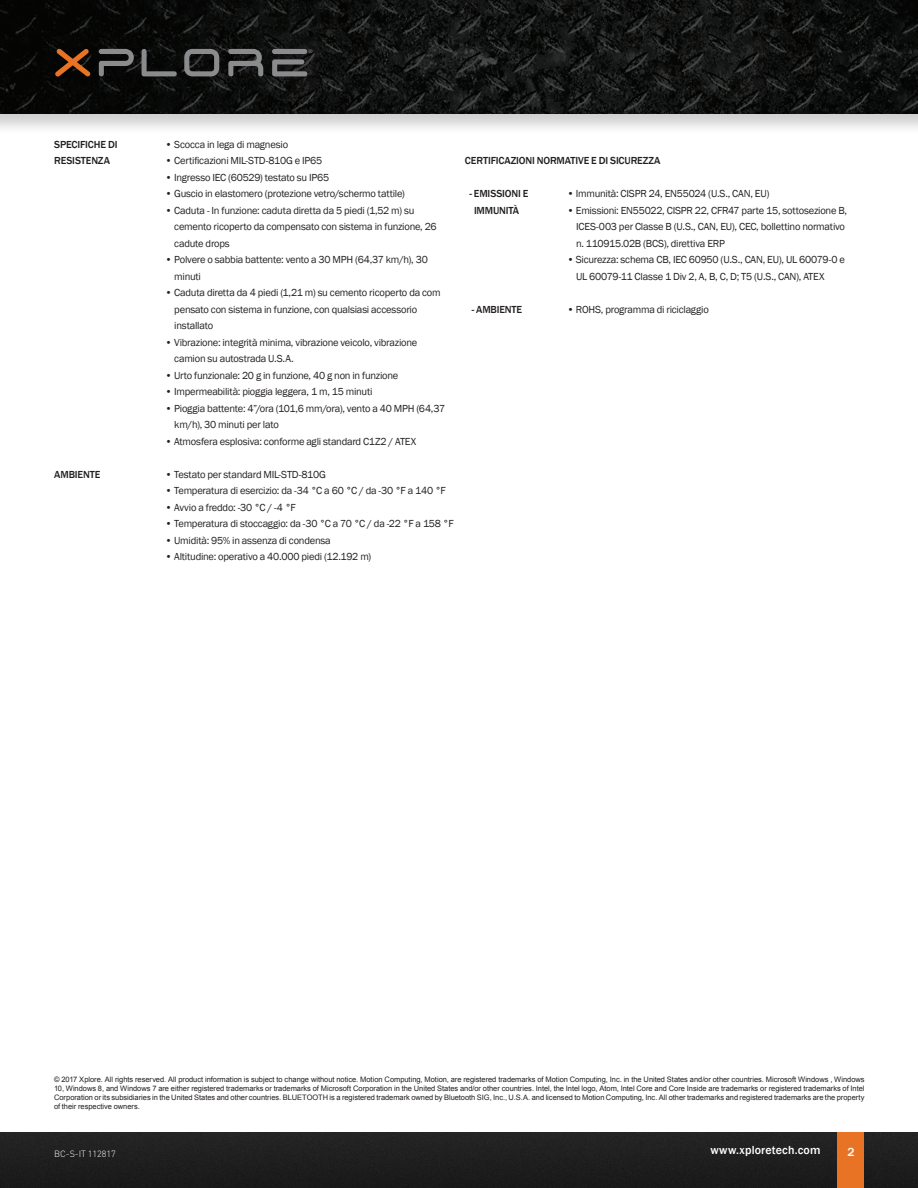
<style>
.page{position:relative;width:918px;height:1188px;background:#fff}
.page>*{position:absolute;margin:0;border:0;box-sizing:border-box;transform-origin:0 0}
.t1{font:500 12px "Franklin Gothic";letter-spacing:.015em;color:#fff}
.t2{font:10.5px/16.5px "Franklin Gothic";letter-spacing:-.02em;color:#231f20}
.t3{font:500 10.5px/16.5px "Franklin Gothic";letter-spacing:-.015em;color:#231f20}
.t4{font:300 9px "DIN";color:#fff}
.t5{font:7.5px/9px "Arial";letter-spacing:-.005em;color:#231f20;text-align:justify}
.t6{font:5.25px "Arial";color:#8b8a8d}
</style>
<div class="page">
<div style="left:0;top:1133px;width:918px;height:55px;background:#1e1f1e"></div>
<div style="left:837px;top:1133px;width:27px;height:55px;background:#e97324"></div>
<div style="left:0;top:0;width:918px;height:135px;background:#231f20;opacity:.21"></div>
<img style="left:0;top:0;width:918px;height:114px">
<svg style="left:184px;top:49px;width:35px;height:27px"></svg>
<svg style="left:99px;top:49px;width:35px;height:27px"></svg>
<svg style="left:142px;top:49px;width:35px;height:27px"></svg>
<svg style="left:55px;top:49px;width:35px;height:28px"></svg>
<svg style="left:228px;top:49px;width:35px;height:27px"></svg>
<svg style="left:272px;top:49px;width:35px;height:27px"></svg>
<p class="t3" style="left:54px;top:136px;width:65px">SPECIFICHE DI<br>RESISTENZA</p>
<p class="t3" style="left:54px;top:466px;width:48px">AMBIENTE</p>
<p class="t6" style="left:309px;top:47px;width:5px">®</p>
<p class="t2" style="left:165px;top:136px;width:124px">• Scocca in lega di magnesio</p>
<p class="t2" style="left:165px;top:153px;width:159px">• Certificazioni MIL-STD-810G e IP65</p>
<p class="t2" style="left:165px;top:169px;width:166px">• Ingresso IEC (60529) testato su IP65</p>
<p class="t2" style="left:165px;top:186px;width:241px">• Guscio in elastomero (protezione vetro/schermo tattile)</p>
<p class="t2" style="left:174px;top:202px;width:264px;text-indent:-9px">• Caduta - In funzione: caduta diretta da 5 piedi (1,52 m) su cemento ricoperto da compensato con sistema in funzione, 26 cadute drops</p>
<p class="t2" style="left:174px;top:252px;width:255px;text-indent:-9px">• Polvere o sabbia battente: vento a 30 MPH (64,37 km/h), 30 minuti</p>
<p class="t2" style="left:174px;top:285px;width:268px;text-indent:-9px">• Caduta diretta da 4 piedi (1,21 m) su cemento ricoperto da com pensato con sistema in funzione, con qualsiasi accessorio installato</p>
<p class="t2" style="left:174px;top:334px;width:245px;text-indent:-9px">• Vibrazione: integrità minima, vibrazione veicolo, vibrazione camion su autostrada U.S.A.</p>
<p class="t2" style="left:165px;top:367px;width:235px">• Urto funzionale: 20 g in funzione, 40 g non in funzione</p>
<p class="t2" style="left:165px;top:384px;width:209px">• Impermeabilità: pioggia leggera, 1 m, 15 minuti</p>
<p class="t2" style="left:174px;top:400px;width:272px;text-indent:-9px">• Pioggia battente: 4”/ora (101,6 mm/ora), vento a 40 MPH (64,37 km/h), 30 minuti per lato</p>
<p class="t2" style="left:165px;top:433px;width:252px">• Atmosfera esplosiva: conforme agli standard C1Z2 / ATEX</p>
<p class="t2" style="left:165px;top:466px;width:162px">• Testato per standard MIL-STD-810G</p>
<p class="t2" style="left:165px;top:483px;width:282px">• Temperatura di esercizio: da -34 °C a 60 °C / da -30 °F a 140 °F</p>
<p class="t2" style="left:165px;top:499px;width:132px">• Avvio a freddo: -30 °C / -4 °F</p>
<p class="t2" style="left:165px;top:516px;width:290px">• Temperatura di stoccaggio: da -30 °C a 70 °C / da -22 °F a 158 °F</p>
<p class="t2" style="left:165px;top:532px;width:167px">• Umidità: 95% in assenza di condensa</p>
<p class="t2" style="left:165px;top:549px;width:208px">• Altitudine: operativo a 40.000 piedi (12.192 m)</p>
<p class="t3" style="left:465px;top:153px;width:197px">CERTIFICAZIONI NORMATIVE E DI SICUREZZA</p>
<p class="t3" style="left:470px;top:186px;width:60px;text-align:center">- EMISSIONI E<br>IMMUNITÀ</p>
<p class="t2" style="left:567px;top:186px;width:204px">• Immunità: CISPR 24, EN55024 (U.S., CAN, EU)</p>
<p class="t2" style="left:576px;top:202px;width:273px;text-indent:-9px">• Emissioni: EN55022, CISPR 22, CFR47 parte 15, sottosezione B,<br>ICES-003 per Classe B (U.S., CAN, EU), CEC, bollettino normativo n. 110915.02B (BCS), direttiva ERP</p>
<p class="t2" style="left:576px;top:252px;width:271px;text-indent:-9px">• Sicurezza: schema CB, IEC 60950 (U.S., CAN, EU), UL 60079-0 e<br>UL 60079-11 Classe 1 Div 2, A, B, C, D; T5 (U.S., CAN), ATEX</p>
<p class="t2" style="left:567px;top:301px;width:143px">• ROHS, programma di riciclaggio</p>
<p class="t3" style="left:472px;top:301px;width:52px">- AMBIENTE</p>
<p class="t5" style="left:54px;top:1074px;width:812px">© 2017 Xplore. All rights reserved. All product information is subject to change without notice. Motion Computing, Motion, are registered trademarks of Motion Computing, Inc. in the United States and/or other countries. Microsoft Windows , Windows 10, Windows 8, and Windows 7 are either registered trademarks or trademarks of Microsoft Corporation in the United States and/or other countries. Intel, the Intel logo, Atom, Intel Core and Core Inside are trademarks or registered trademarks of Intel Corporation or its subsidiaries in the United States and other countries. BLUETOOTH is a registered trademark owned by Bluetooth SIG, Inc., U.S.A. and licensed to Motion Computing, Inc. All other trademarks and registered trademarks are the property of their respective owners.</p>
<p class="t4" style="left:54px;top:1149px;width:63px">BC-S-IT 112817</p>
<p class="t1" style="left:710px;top:1143px;width:112px">www.xploretech.com</p>
<p class="t1" style="left:848px;top:1144px;width:9px">2</p>
</div>
